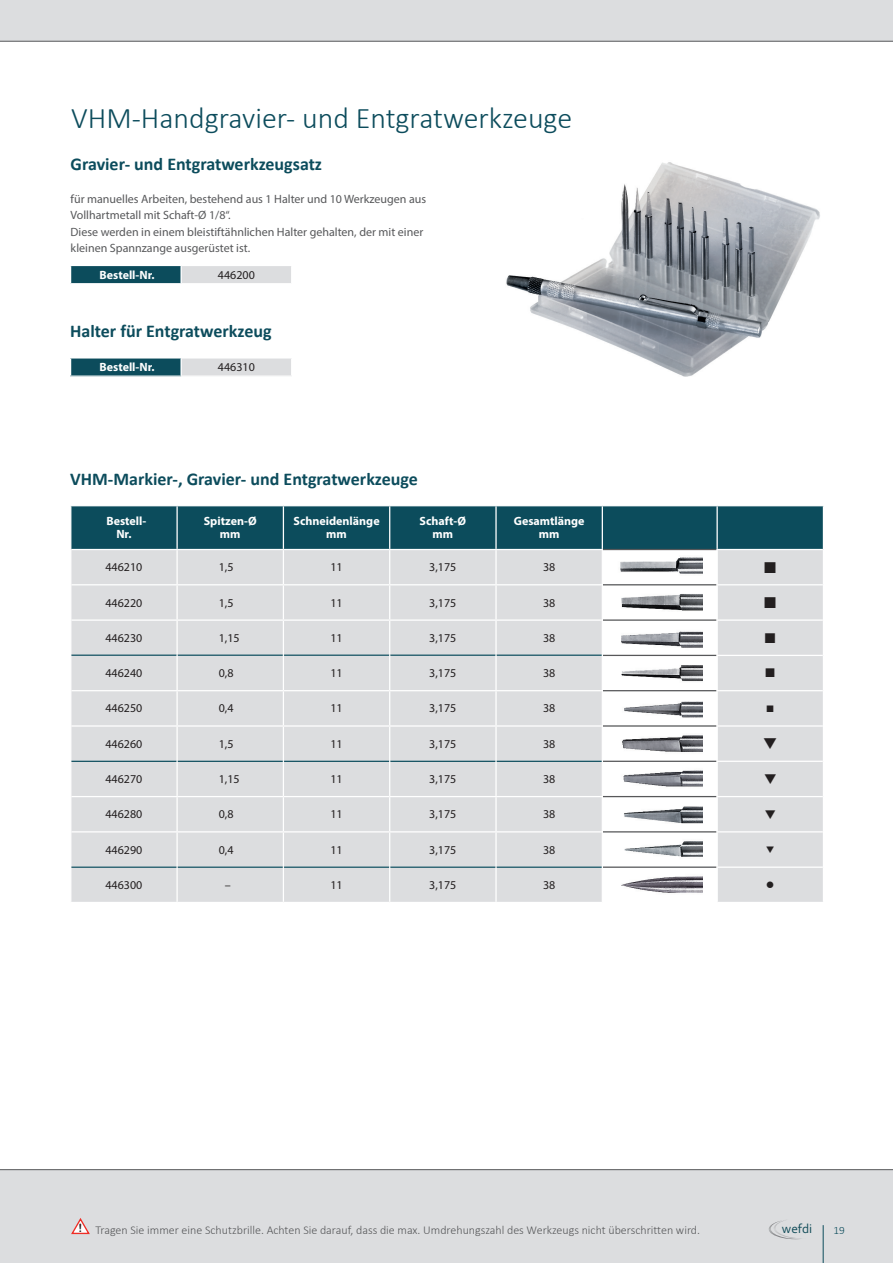
<style>
.page{position:relative;width:893px;height:1263px;background:#fff}
.page>*{position:absolute;margin:0;border:0;box-sizing:border-box;transform-origin:0 0}
.t1{font:300 30px "Calibri";color:#0c4c5c}
.t2{font:700 18px "Calibri";color:#0c4c5c}
.t3{font:13.35px "Corbel";color:#134d5a}
.t4{font:12px "Myriad Pro";color:#231f20}
.t5{font:12px/16.5px "Myriad Pro";color:#57585a}
.t6{font:300 12px "Calibri";color:#57585a}
.t7{font:700 12px/13.5px "Myriad Pro";color:#fff;text-align:center}
.t8{font:300 11.25px "Calibri";color:#0c4c5c}
</style>
<div class="page">
<div style="left:0;top:1169px;width:893px;height:94px;background:#dcdddf"></div>
<hr style="left:823px;top:1225px;width:1px;height:38px;background:#0c4c5c">
<svg style="left:769px;top:1219px;width:37px;height:20px"></svg>
<div style="left:0;top:0;width:893px;height:41px;background:#dcdddf"></div>
<img style="left:506px;top:162px;width:314px;height:215px">
<div style="left:71px;top:265px;width:110px;height:19px;background:#0c4c5c"></div>
<div style="left:181px;top:265px;width:111px;height:19px;background:#dcdddf"></div>
<hr style="left:70px;top:265px;width:111px;height:1px;background:#fff">
<hr style="left:70px;top:283px;width:111px;height:1px;background:#fff">
<svg style="left:180px;top:266px;width:2px;height:17px"></svg>
<svg style="left:291px;top:266px;width:1px;height:17px"></svg>
<hr style="left:181px;top:265px;width:111px;height:1px;background:#fff">
<hr style="left:181px;top:283px;width:111px;height:1px;background:#fff">
<div style="left:71px;top:358px;width:110px;height:18px;background:#0c4c5c"></div>
<div style="left:181px;top:358px;width:111px;height:18px;background:#dcdddf"></div>
<hr style="left:70px;top:375px;width:111px;height:2px;background:#fff">
<svg style="left:180px;top:358px;width:2px;height:17px"></svg>
<svg style="left:291px;top:358px;width:1px;height:17px"></svg>
<hr style="left:181px;top:375px;width:111px;height:2px;background:#fff">
<svg style="left:70px;top:1217px;width:21px;height:18px"></svg>
<svg style="left:71px;top:506px;width:752px;height:396px;background:#c5cdd1"></svg>
<h1 class="t1" style="left:71px;top:99px;width:503px">VHM-Handgravier- und Entgratwerkzeuge</h1>
<h2 class="t2" style="left:71px;top:151px;width:253px">Gravier- und Entgratwerkzeugsatz</h2>
<p class="t5" style="left:71px;top:191px;width:357px">für manuelles Arbeiten, bestehend aus 1 Halter und 10 Werkzeugen aus Vollhartmetall mit Schaft-Ø 1/8“.<br>Diese werden in einem bleistiftähnlichen Halter gehalten, der mit einer kleinen Spannzange ausgerüstet ist.</p>
<p class="t7" style="left:99px;top:267px;width:57px">Bestell-Nr.</p>
<p class="t4" style="left:218px;top:267px;width:38px">446200</p>
<h2 class="t2" style="left:70px;top:318px;width:203px">Halter für Entgratwerkzeug</h2>
<p class="t7" style="left:99px;top:360px;width:57px">Bestell-Nr.</p>
<p class="t4" style="left:218px;top:360px;width:38px">446310</p>
<h2 class="t2" style="left:70px;top:466px;width:349px">VHM-Markier-, Gravier- und Entgratwerkzeuge</h2>
<p class="t7" style="left:106px;top:514px;width:42px">Bestell-<br>Nr.</p>
<p class="t7" style="left:204px;top:514px;width:54px">Spitzen-Ø mm</p>
<p class="t7" style="left:293px;top:514px;width:88px">Schneidenlänge mm</p>
<p class="t7" style="left:420px;top:514px;width:48px">Schaft-Ø mm</p>
<p class="t7" style="left:514px;top:514px;width:72px">Gesamtlänge mm</p>
<p class="t4" style="left:105px;top:560px;width:38px">446210</p>
<p class="t4" style="left:219px;top:560px;width:16px">1,5</p>
<p class="t4" style="left:330px;top:560px;width:14px">11</p>
<p class="t4" style="left:429px;top:560px;width:29px">3,175</p>
<p class="t4" style="left:543px;top:560px;width:14px">38</p>
<p class="t4" style="left:105px;top:595px;width:38px">446220</p>
<p class="t4" style="left:219px;top:595px;width:16px">1,5</p>
<p class="t4" style="left:330px;top:595px;width:14px">11</p>
<p class="t4" style="left:429px;top:595px;width:29px">3,175</p>
<p class="t4" style="left:543px;top:595px;width:14px">38</p>
<p class="t4" style="left:105px;top:630px;width:38px">446230</p>
<p class="t4" style="left:219px;top:630px;width:22px">1,15</p>
<p class="t4" style="left:330px;top:630px;width:14px">11</p>
<p class="t4" style="left:429px;top:630px;width:29px">3,175</p>
<p class="t4" style="left:543px;top:630px;width:14px">38</p>
<p class="t4" style="left:105px;top:666px;width:38px">446240</p>
<p class="t4" style="left:219px;top:666px;width:16px">0,8</p>
<p class="t4" style="left:330px;top:666px;width:14px">11</p>
<p class="t4" style="left:429px;top:666px;width:29px">3,175</p>
<p class="t4" style="left:543px;top:666px;width:14px">38</p>
<p class="t4" style="left:105px;top:701px;width:38px">446250</p>
<p class="t4" style="left:219px;top:701px;width:16px">0,4</p>
<p class="t4" style="left:330px;top:701px;width:14px">11</p>
<p class="t4" style="left:429px;top:701px;width:29px">3,175</p>
<p class="t4" style="left:543px;top:701px;width:14px">38</p>
<p class="t4" style="left:105px;top:736px;width:38px">446260</p>
<p class="t4" style="left:219px;top:736px;width:16px">1,5</p>
<p class="t4" style="left:330px;top:736px;width:14px">11</p>
<p class="t4" style="left:429px;top:736px;width:29px">3,175</p>
<p class="t4" style="left:543px;top:736px;width:14px">38</p>
<p class="t4" style="left:105px;top:771px;width:38px">446270</p>
<p class="t4" style="left:219px;top:771px;width:22px">1,15</p>
<p class="t4" style="left:330px;top:771px;width:14px">11</p>
<p class="t4" style="left:429px;top:771px;width:29px">3,175</p>
<p class="t4" style="left:543px;top:771px;width:14px">38</p>
<p class="t4" style="left:105px;top:807px;width:38px">446280</p>
<p class="t4" style="left:219px;top:807px;width:16px">0,8</p>
<p class="t4" style="left:330px;top:807px;width:14px">11</p>
<p class="t4" style="left:429px;top:807px;width:29px">3,175</p>
<p class="t4" style="left:543px;top:807px;width:14px">38</p>
<p class="t4" style="left:105px;top:842px;width:38px">446290</p>
<p class="t4" style="left:219px;top:842px;width:16px">0,4</p>
<p class="t4" style="left:330px;top:842px;width:14px">11</p>
<p class="t4" style="left:429px;top:842px;width:29px">3,175</p>
<p class="t4" style="left:543px;top:842px;width:14px">38</p>
<p class="t4" style="left:105px;top:877px;width:38px">446300</p>
<p class="t4" style="left:225px;top:877px;width:7px">–</p>
<p class="t4" style="left:330px;top:877px;width:14px">11</p>
<p class="t4" style="left:429px;top:877px;width:29px">3,175</p>
<p class="t4" style="left:543px;top:877px;width:14px">38</p>
<p class="t6" style="left:79px;top:1223px;width:623px"><sup>!</sup> Tragen Sie immer eine Schutzbrille. Achten Sie darauf, dass die max. Umdrehungszahl des Werkzeugs nicht überschritten wird.</p>
<p class="t3" style="left:782px;top:1220px;width:32px">wefdi</p>
<p class="t8" style="left:833px;top:1223px;width:13px">19</p>
</div>
